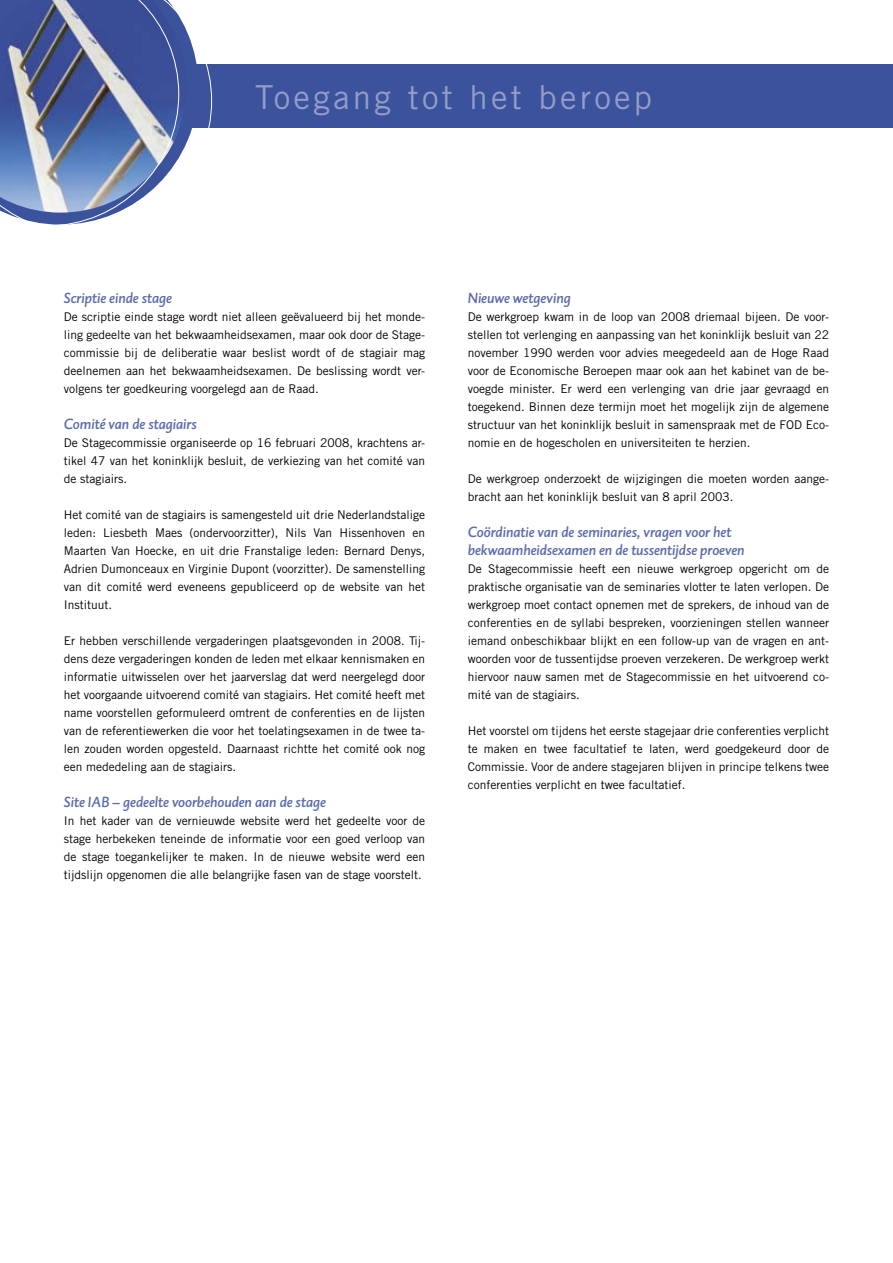
<style>
.page{position:relative;width:893px;height:1263px;background:#fff}
.page>*{position:absolute;margin:0;border:0;box-sizing:border-box;transform-origin:0 0}
.t1{font:33px "Trade Gothic";letter-spacing:.1em;color:#959cc9}
.t2{font:italic 15px/18px "DTL Caspari ST Medium";letter-spacing:-.005em;color:#5c6cac}
.t3{font:12px/18px "Trade Gothic";color:#000;text-align:justify}
</style>
<div class="page">
<div style="left:153px;top:64px;width:740px;height:64px;background:#3b529d"></div>
<img style="left:0;top:0;width:212px;height:225px">
<h1 class="t1" style="left:255px;top:77px;width:399px">Toegang tot het beroep</h1>
<p class="t2" style="left:64px;top:288px;width:110px">Scriptie einde stage</p>
<p class="t3" style="left:64px;top:307px;width:363px">De scriptie einde stage wordt niet alleen geëvalueerd bij het monde&shy;ling gedeelte van het bekwaamheidsexamen, maar ook door de Stage&shy;commissie bij de deliberatie waar beslist wordt of de stagiair mag deelnemen aan het bekwaamheidsexamen. De beslissing wordt ver&shy;volgens ter goedkeuring voorgelegd aan de Raad.</p>
<p class="t2" style="left:64px;top:414px;width:135px">Comité van de stagiairs</p>
<p class="t3" style="left:64px;top:433px;width:363px">De Stagecommissie organiseerde op 16 februari 2008, krachtens ar&shy;tikel 47 van het koninklijk besluit, de verkiezing van het comité van de stagiairs.</p>
<p class="t3" style="left:64px;top:505px;width:363px">Het comité van de stagiairs is samengesteld uit drie Nederlandstalige leden: Liesbeth Maes (ondervoorzitter), Nils Van Hissenhoven en Maarten Van Hoecke, en uit drie Franstalige leden: Bernard Denys, Adrien Dumonceaux en Virginie Dupont (voorzitter). De samenstelling van dit comité werd eveneens gepubliceerd op de website van het Instituut.</p>
<p class="t3" style="left:64px;top:631px;width:363px">Er hebben verschillende vergaderingen plaatsgevonden in 2008. Tij&shy;dens deze vergaderingen konden de leden met elkaar kennismaken en informatie uitwisselen over het jaarverslag dat werd neergelegd door het voorgaande uitvoerend comité van stagiairs. Het comité heeft met name voorstellen geformuleerd omtrent de conferenties en de lijsten van de referentiewerken die voor het toelatingsexamen in de twee ta&shy;len zouden worden opgesteld. Daarnaast richtte het comité ook nog een mededeling aan de stagiairs.</p>
<p class="t2" style="left:64px;top:792px;width:264px">Site IAB – gedeelte voorbehouden aan de stage</p>
<p class="t3" style="left:64px;top:811px;width:363px">In het kader van de vernieuwde website werd het gedeelte voor de stage herbekeken teneinde de informatie voor een goed verloop van de stage toegankelijker te maken. In de nieuwe website werd een tijdslijn opgenomen die alle belangrijke fasen van de stage voorstelt.</p>
<p class="t2" style="left:468px;top:288px;width:105px">Nieuwe wetgeving</p>
<p class="t3" style="left:468px;top:307px;width:363px">De werkgroep kwam in de loop van 2008 driemaal bijeen. De voor&shy;stellen tot verlenging en aanpassing van het koninklijk besluit van 22 november 1990 werden voor advies meegedeeld aan de Hoge Raad voor de Economische Beroepen maar ook aan het kabinet van de be&shy;voegde minister. Er werd een verlenging van drie jaar gevraagd en toegekend. Binnen deze termijn moet het mogelijk zijn de algemene structuur van het koninklijk besluit in samenspraak met de FOD Eco&shy;nomie en de hogescholen en universiteiten te herzien.</p>
<p class="t3" style="left:468px;top:469px;width:363px">De werkgroep onderzoekt de wijzigingen die moeten worden aange&shy;bracht aan het koninklijk besluit van 8 april 2003.</p>
<p class="t2" style="left:468px;top:522px;width:278px">Coördinatie van de seminaries, vragen voor het bekwaamheidsexamen en de tussentijdse proeven</p>
<p class="t3" style="left:468px;top:559px;width:363px">De Stagecommissie heeft een nieuwe werkgroep opgericht om de praktische organisatie van de seminaries vlotter te laten verlopen. De werkgroep moet contact opnemen met de sprekers, de inhoud van de conferenties en de syllabi bespreken, voorzieningen stellen wanneer iemand onbeschikbaar blijkt en een follow-up van de vragen en ant&shy;woorden voor de tussentijdse proeven verzekeren. De werkgroep werkt hiervoor nauw samen met de Stagecommissie en het uitvoerend co&shy;mité van de stagiairs.</p>
<p class="t3" style="left:468px;top:721px;width:363px">Het voorstel om tijdens het eerste stagejaar drie conferenties verplicht te maken en twee facultatief te laten, werd goedgekeurd door de Commissie. Voor de andere stagejaren blijven in principe telkens twee conferenties verplicht en twee facultatief.</p>
</div>
